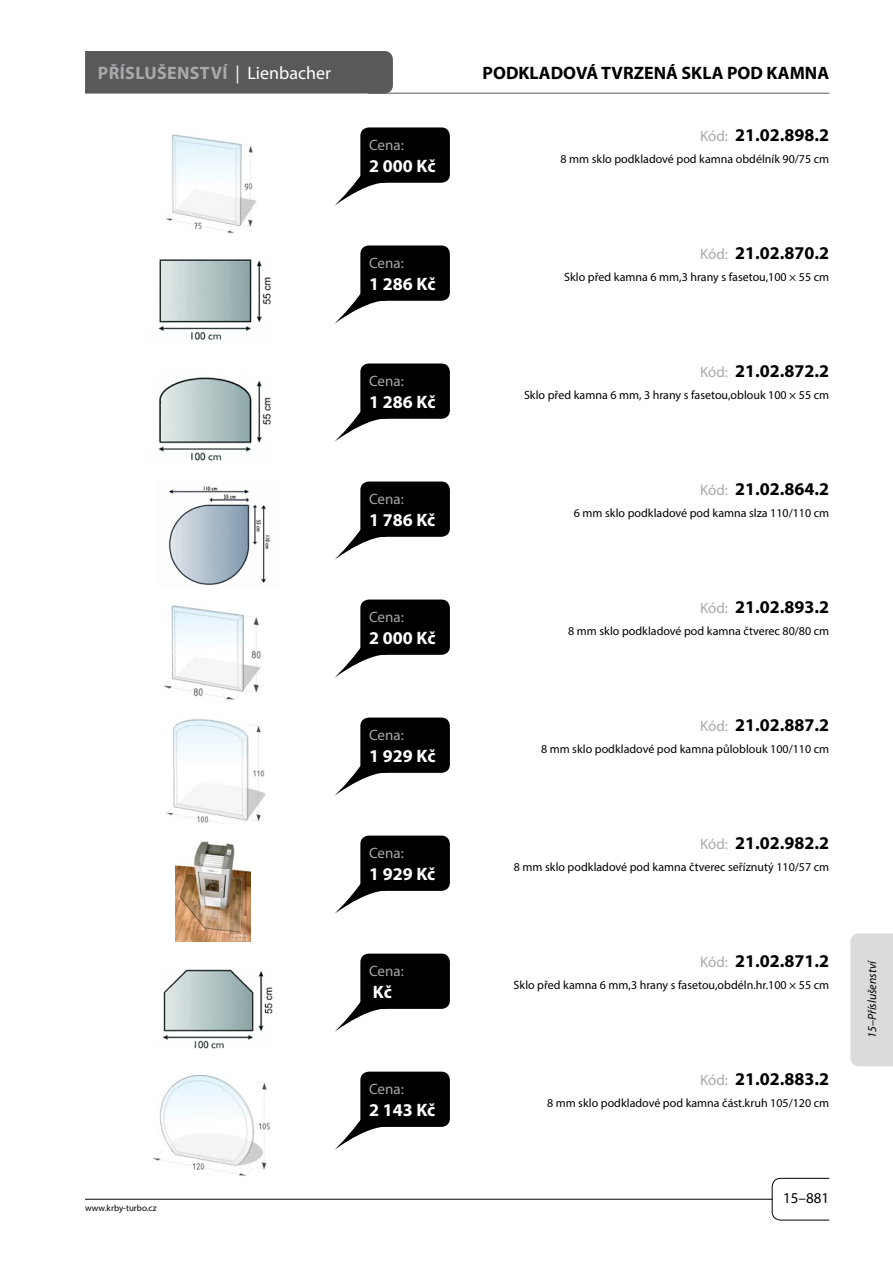
<style>
.page{position:relative;width:893px;height:1263px;background:#fff}
.page>*{position:absolute;margin:0;border:0;box-sizing:border-box;transform-origin:0 0}
.t1{font:700 18px "Myriad Pro";color:#000}
.t2{font:700 18px "Myriad Pro";color:#fff}
.t3{font:700 18px "Myriad Pro";letter-spacing:.02em;color:#a7a9ac}
.t4{font:15px "Myriad Pro";color:#a7a9ac}
.t5{font:15px "Myriad Pro";color:#000}
.t6{font:12px "Myriad Pro";color:#000}
.t7{font:italic 12px "Myriad Pro";color:#000}
.t8{font:9px "Myriad Pro";color:#000}
.s1{font-weight:400;color:#fff}
.s2{font-weight:400;font-size:15px;color:#a7a9ac}
</style>
<div class="page">
<hr style="left:85px;top:1199px;width:687px;height:1px;background:#000">
<svg style="left:771px;top:1177px;width:59px;height:44px"></svg>
<div style="left:850px;top:933px;width:43px;height:133px;background:#dadbdc"></div>
<div style="left:85px;top:51px;width:308px;height:43px;background:#58595b"></div>
<hr style="left:368px;top:93px;width:461px;height:1px;background:#58595b">
<div style="left:360px;top:245px;width:90px;height:56px;background:#000;border-radius:9px"></div>
<svg style="left:334px;top:251px;width:52px;height:73px"></svg>
<img style="left:158px;top:259px;width:113px;height:81px">
<div style="left:360px;top:127px;width:90px;height:56px;background:#000;border-radius:9px"></div>
<svg style="left:334px;top:133px;width:52px;height:73px"></svg>
<img style="left:165px;top:134px;width:92px;height:100px">
<div style="left:360px;top:363px;width:90px;height:56px;background:#000;border-radius:9px"></div>
<svg style="left:334px;top:369px;width:52px;height:73px"></svg>
<img style="left:158px;top:377px;width:113px;height:84px">
<div style="left:360px;top:481px;width:90px;height:56px;background:#000;border-radius:9px"></div>
<svg style="left:334px;top:487px;width:52px;height:73px"></svg>
<img style="left:168px;top:486px;width:102px;height:99px">
<div style="left:360px;top:599px;width:90px;height:56px;background:#000;border-radius:9px"></div>
<svg style="left:334px;top:605px;width:47px;height:73px"></svg>
<img style="left:163px;top:605px;width:98px;height:95px">
<div style="left:360px;top:717px;width:90px;height:56px;background:#000;border-radius:9px"></div>
<svg style="left:334px;top:723px;width:47px;height:73px"></svg>
<img style="left:166px;top:719px;width:100px;height:105px">
<div style="left:360px;top:835px;width:90px;height:56px;background:#000;border-radius:9px"></div>
<svg style="left:334px;top:841px;width:47px;height:73px"></svg>
<img style="left:175px;top:841px;width:75px;height:101px">
<div style="left:360px;top:953px;width:90px;height:56px;background:#000;border-radius:9px"></div>
<svg style="left:334px;top:959px;width:47px;height:73px"></svg>
<img style="left:163px;top:969px;width:110px;height:80px">
<div style="left:360px;top:1071px;width:90px;height:56px;background:#000;border-radius:9px"></div>
<svg style="left:334px;top:1077px;width:47px;height:73px"></svg>
<img style="left:153px;top:1074px;width:118px;height:102px">
<h1 class="t3" style="left:98px;top:61px;width:234px">PŘÍSLUŠENSTVÍ <span class="s1">| Lienbacher</span></h1>
<h1 class="t1" style="left:483px;top:61px;width:348px">PODKLADOVÁ TV RZENÁ SKLA POD KAMNA</h1>
<p class="t8" style="left:85px;top:1202px;width:73px">www.krby-turbo.cz</p>
<p class="t4" style="left:369px;top:136px;width:36px">Cena:</p>
<h1 class="t2" style="left:369px;top:154px;width:68px">2 000 KČ</h1>
<p class="t4" style="left:369px;top:254px;width:36px">Cena:</p>
<h1 class="t2" style="left:369px;top:272px;width:68px">1 286 KČ</h1>
<p class="t4" style="left:369px;top:372px;width:36px">Cena:</p>
<h1 class="t2" style="left:369px;top:390px;width:68px">1 286 KČ</h1>
<p class="t4" style="left:369px;top:490px;width:36px">Cena:</p>
<h1 class="t2" style="left:369px;top:508px;width:68px">1 786 KČ</h1>
<p class="t4" style="left:369px;top:608px;width:36px">Cena:</p>
<h1 class="t2" style="left:369px;top:626px;width:68px">2 000 KČ</h1>
<p class="t4" style="left:369px;top:726px;width:36px">Cena:</p>
<h1 class="t2" style="left:369px;top:744px;width:68px">1 929 KČ</h1>
<p class="t4" style="left:369px;top:844px;width:36px">Cena:</p>
<h1 class="t2" style="left:369px;top:862px;width:68px">1 929 KČ</h1>
<p class="t4" style="left:369px;top:962px;width:36px">Cena:</p>
<h1 class="t2" style="left:373px;top:980px;width:21px">KČ</h1>
<p class="t4" style="left:369px;top:1080px;width:36px">Cena:</p>
<h1 class="t2" style="left:369px;top:1098px;width:68px">2 143 KČ</h1>
<h1 class="t1" style="left:700px;top:123px;width:131px"><span class="s2">Kód:</span> 21.02.898.2</h1>
<p class="t6" style="left:561px;top:151px;width:270px">8 mm sklo podkladové pod kamna obdélník 90/75 cm</p>
<h1 class="t1" style="left:700px;top:241px;width:131px"><span class="s2">Kód:</span> 21.02.870.2</h1>
<p class="t6" style="left:564px;top:269px;width:266px">Sklo před kamna 6 mm,3 hrany s fasetou,100 × 55 cm</p>
<h1 class="t1" style="left:700px;top:359px;width:131px"><span class="s2">Kód:</span> 21.02.872.2</h1>
<p class="t6" style="left:524px;top:387px;width:307px">Sklo před kamna 6 mm, 3 hrany s fasetou,oblouk 100 × 55 cm</p>
<h1 class="t1" style="left:700px;top:477px;width:131px"><span class="s2">Kód:</span> 21.02.864.2</h1>
<p class="t6" style="left:574px;top:505px;width:257px">6 mm sklo podkladové pod kamna slza 110/110 cm</p>
<h1 class="t1" style="left:700px;top:595px;width:131px"><span class="s2">Kód:</span> 21.02.893.2</h1>
<p class="t6" style="left:568px;top:623px;width:262px">8 mm sklo podkladové pod kamna čtverec 80/80 cm</p>
<h1 class="t1" style="left:700px;top:713px;width:131px"><span class="s2">Kód:</span> 21.02.887.2</h1>
<p class="t6" style="left:541px;top:741px;width:290px">8 mm sklo podkladové pod kamna půloblouk 100/110 cm</p>
<h1 class="t1" style="left:700px;top:831px;width:131px"><span class="s2">Kód:</span> 21.02.982.2</h1>
<p class="t6" style="left:514px;top:859px;width:317px">8 mm sklo podkladové pod kamna čtverec seříznutý 110/57 cm</p>
<h1 class="t1" style="left:700px;top:949px;width:131px"><span class="s2">Kód:</span> 21.02.871.2</h1>
<p class="t6" style="left:514px;top:977px;width:317px">Sklo před kamna 6 mm,3 hrany s fasetou,obdéln.hr.100 × 55 cm</p>
<h1 class="t1" style="left:700px;top:1067px;width:131px"><span class="s2">Kód:</span> 21.02.883.2</h1>
<p class="t6" style="left:547px;top:1095px;width:284px">8 mm sklo podkladové pod kamna část.kruh 105/120 cm</p>
<p class="t5" style="left:783px;top:1189px;width:47px">15–881</p>
<p class="t7" style="left:865px;top:1038px;width:79px;rotate:-90deg">15–Příslušenství</p>
</div>
